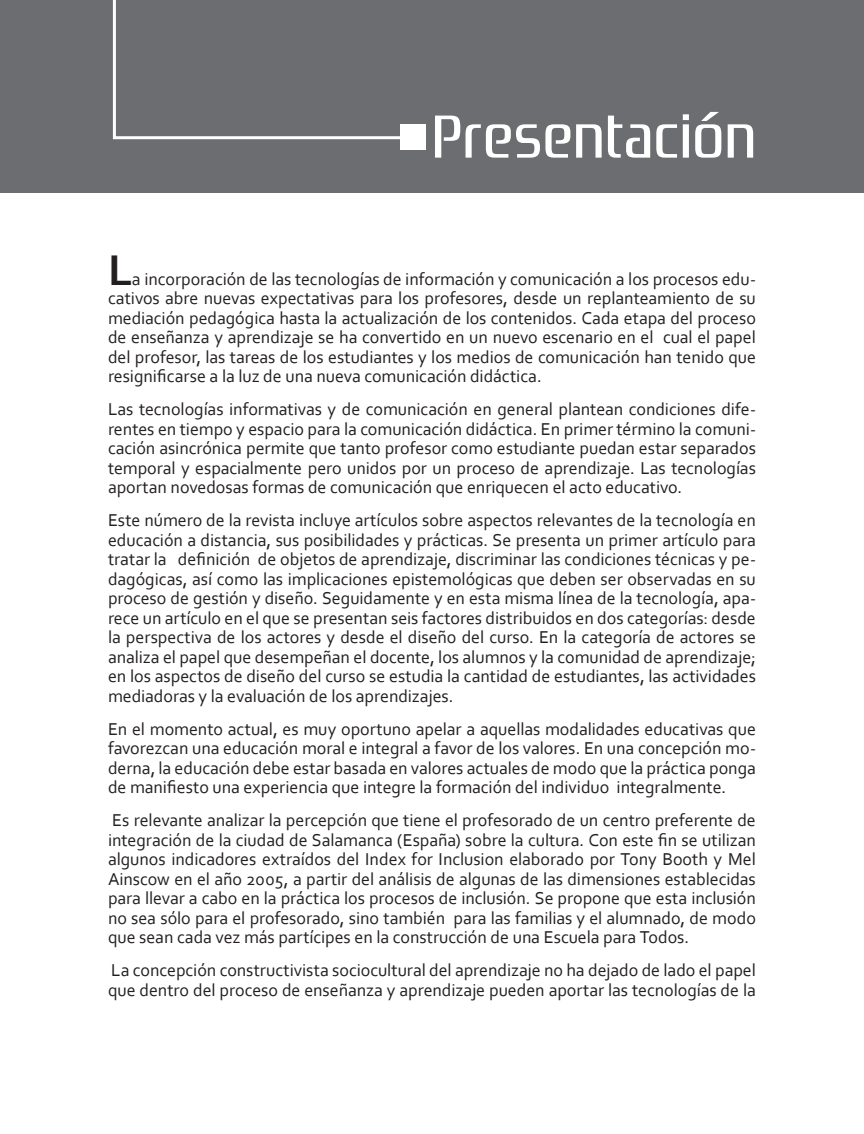
<style>
.page{position:relative;width:864px;height:1134px;background:#fff}
.page>*{position:absolute;margin:0;border:0;box-sizing:border-box;transform-origin:0 0}
.t1{font:60px "Zrnic Rg";letter-spacing:.02em;color:#fff}
.t2{font:700 45px "Corbel";color:#231f20}
.t3{font:18px/19.5px "Corbel";letter-spacing:-.005em;color:#231f20;text-align:justify}
</style>
<div class="page">
<div style="left:0;top:0;width:864px;height:192px;background:#6c6d70"></div>
<div style="left:400px;top:124px;width:26px;height:26px;background:#fff"></div>
<svg style="left:112px;top:0;width:288px;height:140px"></svg>
<p class="t1" style="left:432px;top:101px;width:325px">Presentación</p>
<p class="t2" style="left:108px;top:242px;width:26px">L</p>
<p class="t3" style="left:108px;top:269px;width:650px;text-indent:24px">a incorporación de las tecnologías de información y comunicación a los procesos edu&shy;cativos abre nuevas expectativas para los profesores, desde un replanteamiento de su mediación pedagógica hasta la actualización de los contenidos. Cada etapa del proceso de enseñanza y aprendizaje se ha convertido en un nuevo escenario en el cual el papel del profesor, las tareas de los estudiantes y los medios de comunicación han tenido que resignificarse a la luz de una nueva comunicación didáctica.</p>
<p class="t3" style="left:108px;top:399px;width:650px">Las tecnologías informativas y de comunicación en general plantean condiciones dife&shy;rentes en tiempo y espacio para la comunicación didáctica. En primer término la comuni&shy;cación asincrónica permite que tanto profesor como estudiante puedan estar separados temporal y espacialmente pero unidos por un proceso de aprendizaje. Las tecnologías aportan novedosas formas de comunicación que enriquecen el acto educativo.</p>
<p class="t3" style="left:108px;top:510px;width:650px">Este número de la revista incluye artículos sobre aspectos relevantes de la tecnología en educación a distancia, sus posibilidades y prácticas. Se presenta un primer artículo para tratar la definición de objetos de aprendizaje, discriminar las condiciones técnicas y pe&shy;dagógicas, así como las implicaciones epistemológicas que deben ser observadas en su proceso de gestión y diseño. Seguidamente y en esta misma línea de la tecnología, apa&shy;rece un artículo en el que se presentan seis factores distribuidos en dos categorías: desde la perspectiva de los actores y desde el diseño del curso. En la categoría de actores se analiza el papel que desempeñan el docente, los alumnos y la comunidad de aprendizaje; en los aspectos de diseño del curso se estudia la cantidad de estudiantes, las actividades mediadoras y la evaluación de los aprendizajes.</p>
<p class="t3" style="left:108px;top:719px;width:650px">En el momento actual, es muy oportuno apelar a aquellas modalidades educativas que favorezcan una educación moral e integral a favor de los valores. En una concepción mo&shy;derna, la educación debe estar basada en valores actuales de modo que la práctica ponga de manifiesto una experiencia que integre la formación del individuo integralmente.</p>
<p class="t3" style="left:108px;top:810px;width:650px">Es relevante analizar la percepción que tiene el profesorado de un centro preferente de integración de la ciudad de Salamanca (España) sobre la cultura. Con este fin se utilizan algunos indicadores extraídos del Index for Inclusion elaborado por Tony Booth y Mel Ainscow en el año 2005, a partir del análisis de algunas de las dimensiones establecidas para llevar a cabo en la práctica los procesos de inclusión. Se propone que esta inclusión no sea sólo para el profesorado, sino también para las familias y el alumnado, de modo que sean cada vez más partícipes en la construcción de una Escuela para Todos.</p>
<p class="t3" style="left:108px;top:960px;width:649px">La concepción constructivista sociocultural del aprendizaje no ha dejado de lado el papel que dentro del proceso de enseñanza y aprendizaje pueden aportar las tecnologías de la</p>
</div>
